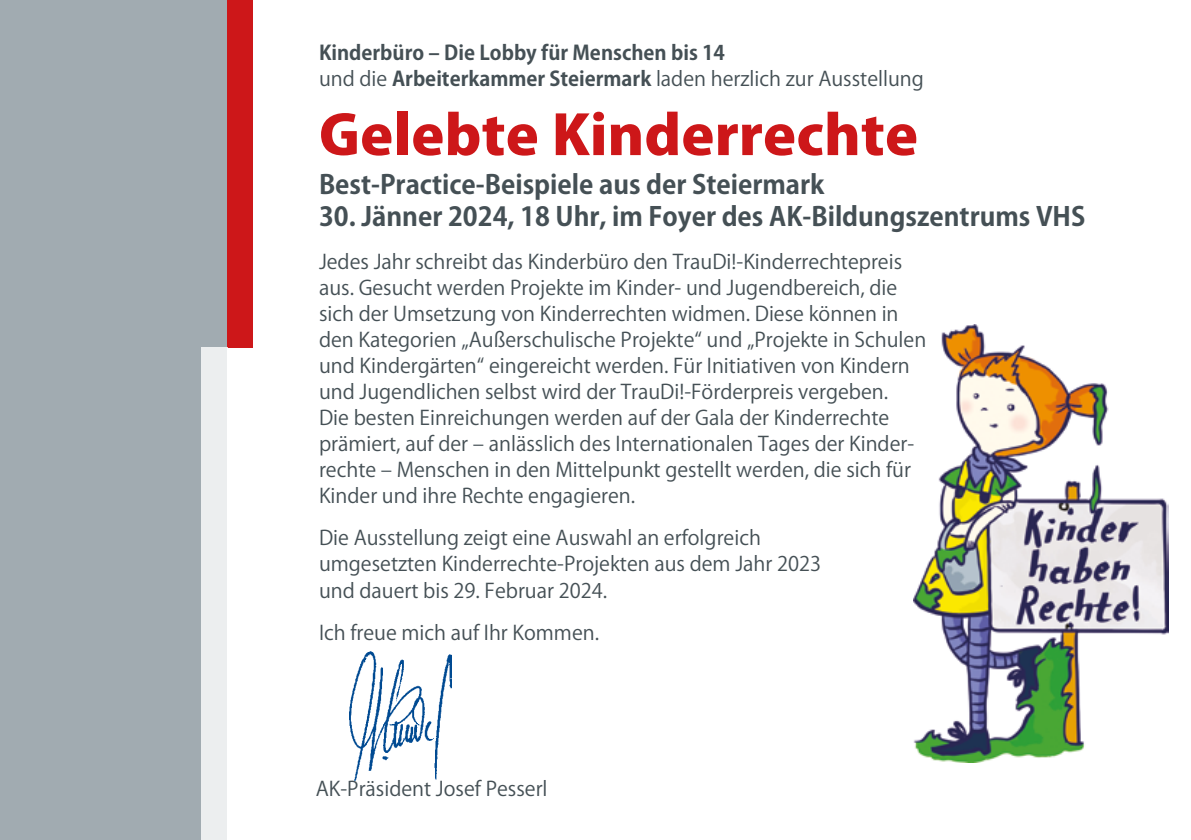
<style>
.page{position:relative;width:1191px;height:840px;background:#fff}
.page>*{position:absolute;margin:0;border:0;box-sizing:border-box;transform-origin:0 0}
.t1{font:800 53.8px "Koz Go Pro";color:#cd1719;scale:1.11 1}
.t2{font:700 26px "Koz Go Pro";color:#455055}
.t3{font:20px/26px "Koz Go Pro";color:#455055}
.t4{font:700 20px/26px "Koz Go Pro";color:#455055}
.s1{font-weight:400}
</style>
<div class="page">
<img style="left:913px;top:324px;width:255px;height:437px">
<div style="left:0;top:0;width:227px;height:839px;background:#a1abb1"></div>
<div style="left:227px;top:0;width:25px;height:347px;background:#cd1719"></div>
<div style="left:201px;top:347px;width:26px;height:492px;background:#eceeef"></div>
<img style="left:350px;top:651px;width:101px;height:129px">
<p class="t4" style="left:319px;top:40px;width:606px">Kinderbüro – Die Lobby für Menschen bis 14<br><span class="s1">und die</span> Arbeiterkammer Steiermark <span class="s1">laden herzlich zur Ausstellung</span></p>
<h1 class="t1" style="left:319px;top:100px;width:541px">Gelebte Kinderrechte</h1>
<h2 class="t2" style="left:319px;top:167px;width:507px">Best-Practice-Beispiele aus der Steiermark</h2>
<h2 class="t2" style="left:319px;top:199px;width:767px">30. Jänner 2024, 18 Uhr, im Foyer des AK-Bildungszentrums VHS</h2>
<p class="t3" style="left:319px;top:249px;width:609px">Jedes Jahr schreibt das Kinderbüro den TrauDi!-Kinderrechtepreis aus. Gesucht werden Projekte im Kinder- und Jugendbereich, die sich der Umsetzung von Kinderrechten widmen. Diese können in den Kategorien „Außerschulische Projekte“ und „Projekte in Schulen und Kindergärten“ eingereicht werden. Für Initiativen von Kindern und Jugendlichen selbst wird der TrauDi!-Förderpreis vergeben.<br>Die besten Einreichungen werden auf der Gala der Kinderrechte prämiert, auf der – anlässlich des Internationalen Tages der Kinder&shy;rechte – Menschen in den Mittelpunkt gestellt werden, die sich für Kinder und ihre Rechte engagieren.</p>
<p class="t3" style="left:319px;top:525px;width:503px">Die Ausstellung zeigt eine Auswahl an erfolgreich umgesetzten Kinderrechte-Projekten aus dem Jahr 2023 und dauert bis 29. Februar 2024.</p>
<p class="t3" style="left:319px;top:619px;width:282px">Ich freue mich auf Ihr Kommen.</p>
<p class="t3" style="left:316px;top:775px;width:233px">AK-Präsident Josef Pesserl</p>
</div>
